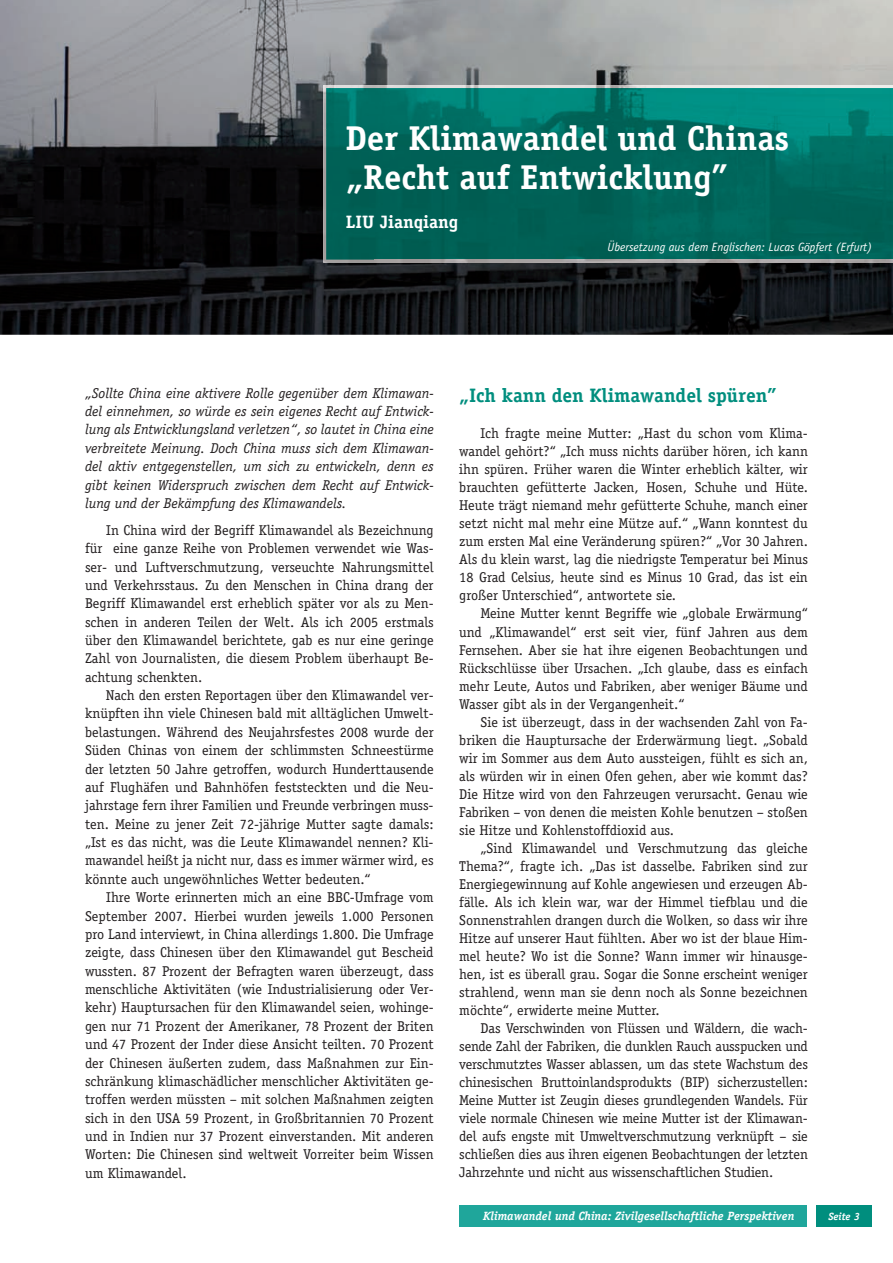
<style>
.page{position:relative;width:893px;height:1263px;background:#fff}
.page>*{position:absolute;margin:0;border:0;box-sizing:border-box;transform-origin:0 0}
.t1{font:700 34.5px/39px "Officina Serif";color:#fff}
.t2{font:700 19.5px "Officina Serif";color:#008e7e}
.t3{font:700 18px "Officina Serif";color:#fff}
.t4{font:14.25px/18px "Officina Serif";color:#231f20;text-align:justify}
.t5{font:italic 14.25px/18.3px "Officina Serif";color:#231f20;text-align:justify}
.t6{font:italic 700 12px "Officina Serif";color:#fff}
.t7{font:italic 12px "Officina Sans";color:#fff}
.t8{font:italic 700 10.5px "Officina Serif";color:#fff}
</style>
<div class="page">
<div style="left:459px;top:1205px;width:348px;height:21px;background:#1fa69b"></div>
<div style="left:816px;top:1205px;width:56px;height:21px;background:#008e7e"></div>
<img style="left:0;top:0;width:893px;height:335px">
<img style="left:375px;top:130px;width:518px;height:130px">
<img style="left:323px;top:85px;width:570px;height:45px">
<img style="left:323px;top:129px;width:52px;height:134px">
<img style="left:374px;top:260px;width:519px;height:3px">
<h1 class="t1" style="left:346px;top:118px;width:445px">Der Klimawandel und Chinas „Recht auf Entwicklung”</h1>
<p class="t3" style="left:346px;top:210px;width:114px">LIU Jianqiang</p>
<p class="t7" style="left:608px;top:240px;width:266px">Übersetzung aus dem Englischen: Lucas Göpfert (Erfurt)</p>
<p class="t5" style="left:85px;top:384px;width:350px">„Sollte China eine aktivere Rolle gegenüber dem Klimawan&shy;del einnehmen, so würde es sein eigenes Recht auf Entwick&shy;lung als Entwicklungsland verletzen“, so lautet in China eine verbreitete Meinung. Doch China muss sich dem Klimawan&shy;del aktiv entgegenstellen, um sich zu entwickeln, denn es gibt keinen Widerspruch zwischen dem Recht auf Entwick&shy;lung und der Bekämpfung des Klimawandels.</p>
<p class="t4" style="left:85px;top:521px;width:350px;text-indent:21px">In China wird der Begriff Klimawandel als Bezeichnung für eine ganze Reihe von Problemen verwendet wie Was&shy;ser- und Luftverschmutzung, verseuchte Nahrungsmittel und Verkehrsstaus. Zu den Menschen in China drang der Begriff Klimawandel erst erheblich später vor als zu Men&shy;schen in anderen Teilen der Welt. Als ich 2005 erstmals über den Klimawandel berichtete, gab es nur eine geringe Zahl von Journalisten, die diesem Problem überhaupt Be&shy;achtung schenkten.</p>
<p class="t4" style="left:85px;top:686px;width:350px;text-indent:21px">Nach den ersten Reportagen über den Klimawandel ver&shy;knüpften ihn viele Chinesen bald mit alltäglichen Umwelt&shy;belastungen. Während des Neujahrsfestes 2008 wurde der Süden Chinas von einem der schlimmsten Schneestürme der letzten 50 Jahre getroffen, wodurch Hunderttausende auf Flughäfen und Bahnhöfen feststeckten und die Neu&shy;jahrstage fern ihrer Familien und Freunde verbringen muss&shy;ten. Meine zu jener Zeit 72-jährige Mutter sagte damals: „Ist es das nicht, was die Leute Klimawandel nennen? Kli&shy;mawandel heißt ja nicht nur, dass es immer wärmer wird, es könnte auch ungewöhnliches Wetter bedeuten.“</p>
<p class="t4" style="left:85px;top:888px;width:350px;text-indent:21px">Ihre Worte erinnerten mich an eine BBC-Umfrage vom September 2007. Hierbei wurden jeweils 1.000 Personen pro Land interviewt, in China allerdings 1.800. Die Umfrage zeigte, dass Chinesen über den Klimawandel gut Bescheid wussten. 87 Prozent der Befragten waren überzeugt, dass menschliche Aktivitäten (wie Industrialisierung oder Ver&shy;kehr) Hauptursachen für den Klimawandel seien, wohinge&shy;gen nur 71 Prozent der Amerikaner, 78 Prozent der Briten und 47 Prozent der Inder diese Ansicht teilten. 70 Prozent der Chinesen äußerten zudem, dass Maßnahmen zur Ein&shy;schränkung klimaschädlicher menschlicher Aktivitäten ge&shy;troffen werden müssten – mit solchen Maßnahmen zeigten sich in den USA 59 Prozent, in Großbritannien 70 Prozent und in Indien nur 37 Prozent einverstanden. Mit anderen Worten: Die Chinesen sind weltweit Vorreiter beim Wissen um Klimawandel.</p>
<h2 class="t2" style="left:459px;top:383px;width:319px">„Ich kann den Klimawandel spüren”</h2>
<p class="t4" style="left:459px;top:425px;width:350px;text-indent:21px">Ich fragte meine Mutter: „Hast du schon vom Klima&shy;wandel gehört?“ „Ich muss nichts darüber hören, ich kann ihn spüren. Früher waren die Winter erheblich kälter, wir brauchten gefütterte Jacken, Hosen, Schuhe und Hüte.<br>Heute trägt niemand mehr gefütterte Schuhe, manch einer setzt nicht mal mehr eine Mütze auf.“ „Wann konntest du zum ersten Mal eine Veränderung spüren?“ „Vor 30 Jahren.<br>Als du klein warst, lag die niedrigste Temperatur bei Minus 18 Grad Celsius, heute sind es Minus 10 Grad, das ist ein großer Unterschied“, antwortete sie.</p>
<p class="t4" style="left:459px;top:605px;width:350px;text-indent:21px">Meine Mutter kennt Begriffe wie „globale Erwärmung“ und „Klimawandel“ erst seit vier, fünf Jahren aus dem Fernsehen. Aber sie hat ihre eigenen Beobachtungen und Rückschlüsse über Ursachen. „Ich glaube, dass es einfach mehr Leute, Autos und Fabriken, aber weniger Bäume und Wasser gibt als in der Vergangenheit.“</p>
<p class="t4" style="left:459px;top:713px;width:350px;text-indent:21px">Sie ist überzeugt, dass in der wachsenden Zahl von Fa&shy;briken die Hauptursache der Erderwärmung liegt. „Sobald wir im Sommer aus dem Auto aussteigen, fühlt es sich an, als würden wir in einen Ofen gehen, aber wie kommt das?<br>Die Hitze wird von den Fahrzeugen verursacht. Genau wie Fabriken – von denen die meisten Kohle benutzen – stoßen sie Hitze und Kohlenstoffdioxid aus.</p>
<p class="t4" style="left:459px;top:839px;width:350px;text-indent:21px">„Sind Klimawandel und Verschmutzung das gleiche Thema?“, fragte ich. „Das ist dasselbe. Fabriken sind zur Energiegewinnung auf Kohle angewiesen und erzeugen Ab&shy;fälle. Als ich klein war, war der Himmel tiefblau und die Sonnenstrahlen drangen durch die Wolken, so dass wir ihre Hitze auf unserer Haut fühlten. Aber wo ist der blaue Him&shy;mel heute? Wo ist die Sonne? Wann immer wir hinausge&shy;hen, ist es überall grau. Sogar die Sonne erscheint weniger strahlend, wenn man sie denn noch als Sonne bezeichnen möchte“, erwiderte meine Mutter.</p>
<p class="t4" style="left:459px;top:1019px;width:350px;text-indent:21px">Das Verschwinden von Flüssen und Wäldern, die wach&shy;sende Zahl der Fabriken, die dunklen Rauch ausspucken und verschmutztes Wasser ablassen, um das stete Wachstum des chinesischen Bruttoinlandsprodukts (BIP) sicherzustellen:<br>Meine Mutter ist Zeugin dieses grundlegenden Wandels. Für viele normale Chinesen wie meine Mutter ist der Klimawan&shy;del aufs engste mit Umweltverschmutzung verknüpft – sie schließen dies aus ihren eigenen Beobachtungen der letzten Jahrzehnte und nicht aus wissenschaftlichen Studien.</p>
<p class="t6" style="left:483px;top:1209px;width:313px">Klimawandel und China: Zivilgesellschaftliche Perspektiven</p>
<p class="t8" style="left:828px;top:1210px;width:33px">Seite 3</p>
</div>
